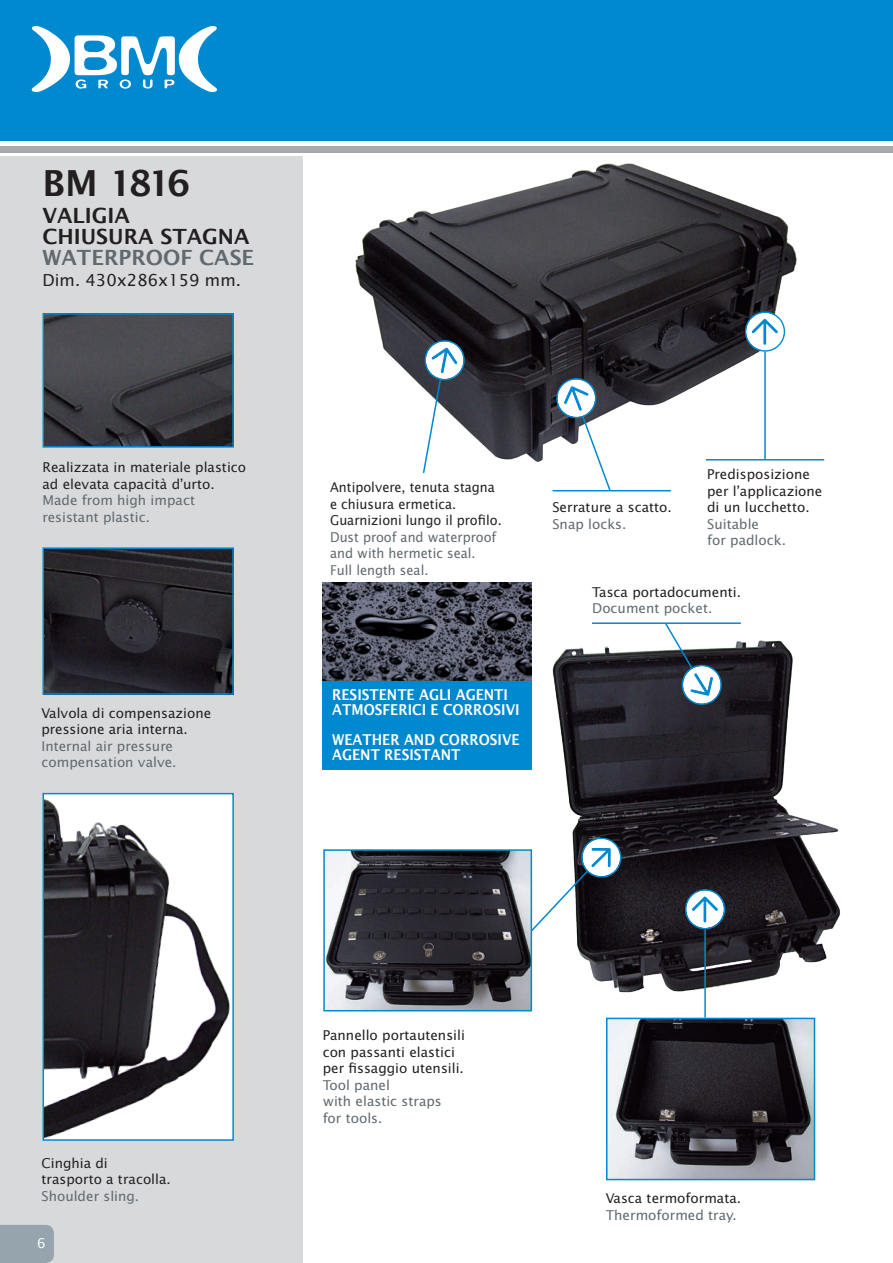
<style>
.page{position:relative;width:893px;height:1263px;background:#fff}
.page>*{position:absolute;margin:0;border:0;box-sizing:border-box;transform-origin:0 0}
.t1{font:600 36px "Lucida Sans";letter-spacing:-.1em;color:#231f20}
.t2{font:600 21px "Lucida Sans";color:#231f20}
.t3{font:600 21px "Lucida Sans";color:#5f696f}
.t4{font:16.5px "Lucida Sans";color:#231f20}
.t5{font:600 15px/15px "Lucida Sans";color:#fff;scale:.9 1}
.t6{font:13.5px "Lucida Sans";color:#231f20}
.t7{font:13.5px "Lucida Sans";color:#5f696f}
.t8{font:13.5px "Lucida Sans";color:#231f20;scale:.95 1}
.t9{font:13.5px "Lucida Sans";color:#5f696f;scale:.95 1}
.t10{font:13.5px "Lucida Sans";color:#fff}
</style>
<div class="page">
<div style="left:0;top:146px;width:893px;height:7px;background:#a8a9ad"></div>
<div style="left:0;top:0;width:893px;height:141px;background:#0089cf"></div>
<svg style="left:31px;top:26px;width:186px;height:66px"></svg>
<div style="left:0;top:156px;width:302px;height:1107px;background:#d8d9db"></div>
<div style="left:0;top:1225px;width:54px;height:38px;background:#96a4ad"></div>
<img style="left:355px;top:163px;width:454px;height:299px">
<img style="left:45px;top:550px;width:186px;height:142px">
<div style="left:42px;top:547px;width:192px;height:148px;border:2px solid #0089cf"></div>
<img style="left:46px;top:316px;width:185px;height:129px">
<div style="left:43px;top:313px;width:191px;height:135px;border:2px solid #0089cf"></div>
<img style="left:552px;top:640px;width:288px;height:353px">
<img style="left:609px;top:1021px;width:203px;height:156px">
<div style="left:606px;top:1018px;width:209px;height:162px;border:2px solid #0089cf"></div>
<hr style="left:553px;top:490px;width:118px;height:1px;background:#0089cf">
<hr style="left:592px;top:622px;width:149px;height:2px;background:#0089cf">
<hr style="left:706px;top:459px;width:118px;height:1px;background:#0089cf">
<img style="left:326px;top:852px;width:203px;height:156px">
<div style="left:323px;top:849px;width:209px;height:162px;border:2px solid #0089cf"></div>
<div style="left:322px;top:679px;width:210px;height:91px;background:#0089cf"></div>
<img style="left:323px;top:583px;width:209px;height:97px">
<img style="left:46px;top:796px;width:185px;height:342px">
<div style="left:43px;top:793px;width:191px;height:348px;border:2px solid #0089cf"></div>
<hr style="left:764px;top:352px;width:2px;height:108px;background:#0089cf">
<hr style="left:704px;top:929px;width:2px;height:89px;background:#0089cf">
<svg style="left:745px;top:311px;width:40px;height:41px"></svg>
<svg style="left:554px;top:375px;width:58px;height:117px"></svg>
<svg style="left:422px;top:338px;width:44px;height:135px"></svg>
<svg style="left:685px;top:889px;width:40px;height:40px"></svg>
<svg style="left:664px;top:622px;width:61px;height:86px"></svg>
<svg style="left:529px;top:835px;width:94px;height:266px"></svg>
<p class="t1" style="left:43px;top:163px;width:150px">BM 1816</p>
<p class="t2" style="left:43px;top:204px;width:89px">VALIGIA</p>
<p class="t2" style="left:43px;top:225px;width:209px">CHIUSURA STAGNA</p>
<p class="t3" style="left:43px;top:246px;width:213px">WATERPROOF CASE</p>
<p class="t4" style="left:43px;top:270px;width:200px">Dim. 430x286x159 mm.</p>
<p class="t6" style="left:42px;top:459px;width:205px">Realizzata in materiale plastico</p>
<p class="t6" style="left:42px;top:475px;width:174px">ad elevata capacità d’urto.</p>
<p class="t7" style="left:42px;top:492px;width:154px">Made from high impact</p>
<p class="t7" style="left:42px;top:508px;width:109px">resistant plastic.</p>
<p class="t6" style="left:41px;top:704px;width:171px">Valvola di compensazione</p>
<p class="t6" style="left:41px;top:721px;width:148px">pressione aria interna.</p>
<p class="t7" style="left:41px;top:737px;width:133px">Internal air pressure</p>
<p class="t7" style="left:41px;top:754px;width:137px">compensation valve.</p>
<p class="t8" style="left:330px;top:479px;width:175px">Antipolvere, tenuta stagna</p>
<p class="t8" style="left:330px;top:496px;width:134px">e chiusura ermetica.</p>
<p class="t8" style="left:330px;top:512px;width:182px">Guarnizioni lungo il profilo.</p>
<p class="t9" style="left:330px;top:529px;width:177px">Dust proof and waterproof</p>
<p class="t9" style="left:330px;top:545px;width:155px">and with hermetic seal.</p>
<p class="t9" style="left:330px;top:562px;width:105px">Full length seal.</p>
<p class="t5" style="left:332px;top:687px;width:197px">RESISTENTE AGLI AGENTI</p>
<p class="t5" style="left:332px;top:702px;width:210px">ATMOSFERICI E CORROSIVI</p>
<p class="t5" style="left:332px;top:732px;width:210px">WEATHER AND CORROSIVE<br>AGENT RESISTANT</p>
<p class="t6" style="left:552px;top:499px;width:121px">Serrature a scatto.</p>
<p class="t7" style="left:552px;top:516px;width:76px">Snap locks.</p>
<p class="t6" style="left:707px;top:466px;width:104px">Predisposizione</p>
<p class="t6" style="left:707px;top:483px;width:117px">per l’applicazione</p>
<p class="t6" style="left:707px;top:499px;width:104px">di un lucchetto.</p>
<p class="t7" style="left:707px;top:516px;width:53px">Suitable</p>
<p class="t7" style="left:707px;top:532px;width:80px">for padlock.</p>
<p class="t6" style="left:592px;top:583px;width:150px">Tasca portadocumenti.</p>
<p class="t7" style="left:592px;top:600px;width:122px">Document pocket.</p>
<p class="t6" style="left:41px;top:1154px;width:68px">Cinghia di</p>
<p class="t6" style="left:41px;top:1171px;width:131px">trasporto a tracolla.</p>
<p class="t7" style="left:41px;top:1187px;width:99px">Shoulder sling.</p>
<p class="t10" style="left:37px;top:1235px;width:10px">6</p>
<p class="t6" style="left:323px;top:1027px;width:144px">Pannello portautensili</p>
<p class="t6" style="left:323px;top:1043px;width:134px">con passanti elastici</p>
<p class="t6" style="left:323px;top:1060px;width:143px">per fissaggio utensili.</p>
<p class="t7" style="left:323px;top:1076px;width:69px">Tool panel</p>
<p class="t7" style="left:323px;top:1093px;width:121px">with elastic straps</p>
<p class="t7" style="left:323px;top:1109px;width:61px">for tools.</p>
<p class="t6" style="left:606px;top:1190px;width:137px">Vasca termoformata.</p>
<p class="t7" style="left:606px;top:1206px;width:133px">Thermoformed tray.</p>
</div>
